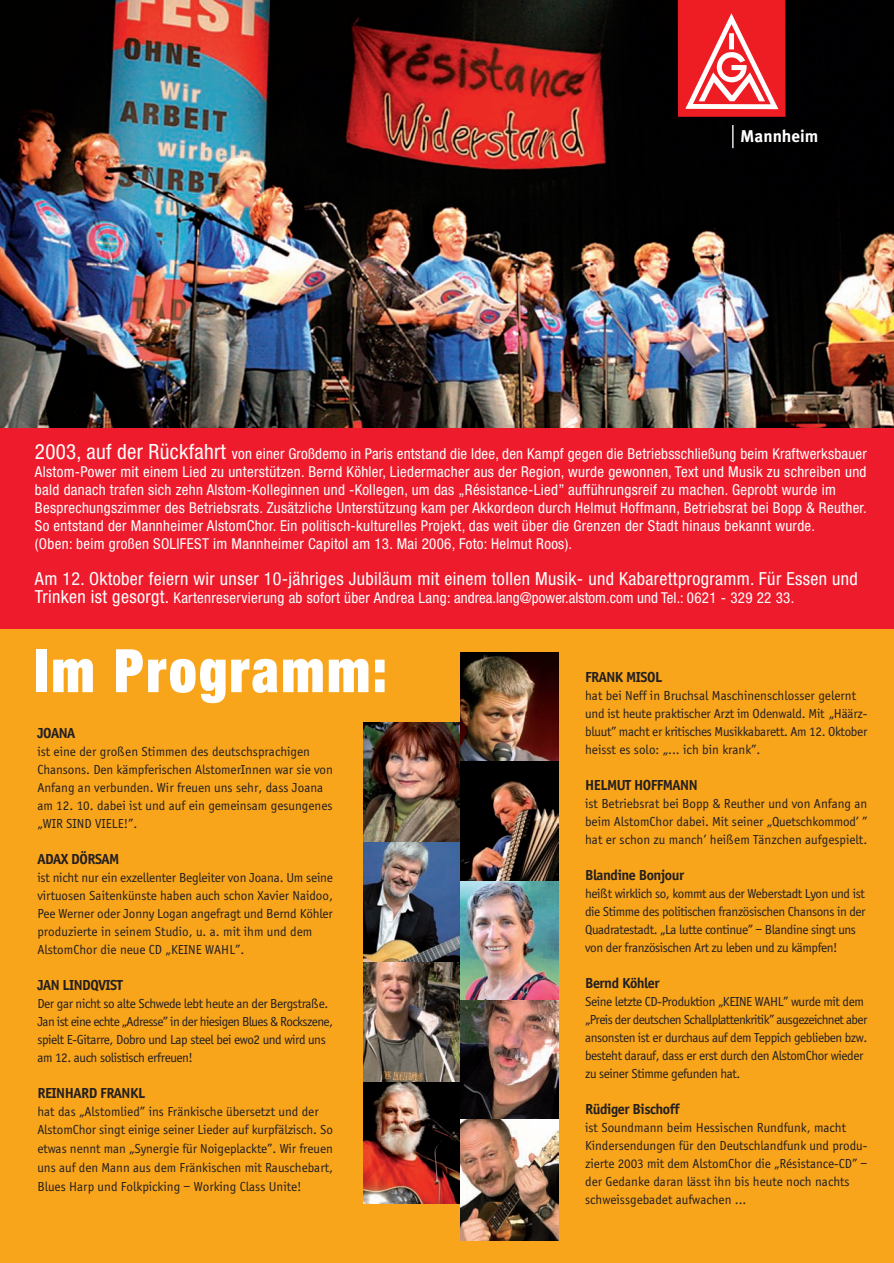
<style>
.page{position:relative;width:894px;height:1263px;background:#fff}
.page>*{position:absolute;margin:0;border:0;box-sizing:border-box;transform-origin:0 0}
.t1{font:900 expanded 60px "Helvetica Neue";letter-spacing:.05em;color:#fff;scale:.9 1}
.t2{font:condensed 18px "Helvetica Neue";letter-spacing:.02em;color:#fff}
.t3{font:700 17.1px "Meta Plus";color:#fff}
.t4{font:condensed 15px/18px "Helvetica Neue";letter-spacing:.02em;color:#fff}
.t5{font:700 15px "Officina Sans";letter-spacing:-.03em;color:#231f20}
.t6{font:13.5px/18px "Officina Sans";letter-spacing:-.01em;color:#231f20}
.t7{font:13.5px/18px "Officina Sans";letter-spacing:-.03em;color:#231f20}
.s1{font-size:21px}
.s2{font-size:18px}
</style>
<div class="page">
<img style="left:0;top:0;width:893px;height:428px">
<div style="left:0;top:428px;width:893px;height:835px;background:#ee1b2d"></div>
<div style="left:0;top:630px;width:893px;height:633px;background:#f9a51b"></div>
<img style="left:364px;top:722px;width:96px;height:481px">
<img style="left:460px;top:652px;width:98px;height:229px">
<img style="left:460px;top:881px;width:98px;height:119px">
<img style="left:460px;top:1000px;width:98px;height:119px">
<img style="left:460px;top:1119px;width:98px;height:121px">
<svg style="left:732px;top:125px;width:1px;height:23px"></svg>
<div style="left:677px;top:0;width:108px;height:117px;background:#ee1d23"></div>
<svg style="left:685px;top:13px;width:93px;height:96px"></svg>
<div style="left:729px;top:33px;width:5px;height:16px;background:#fff"></div>
<p class="t3" style="left:740px;top:129px;width:80px">Mannheim</p>
<p class="t4" style="left:35px;top:446px;width:833px"><span class="s1">2003, auf der Rückfahrt</span> von einer Großdemo in Paris entstand die Idee, den Kampf gegen die Betriebsschließung beim Kraftwerksbauer Alstom-Power mit einem Lied zu unterstützen. Bernd Köhler, Liedermacher aus der Region, wurde gewonnen, Text und Musik zu schreiben und bald danach trafen sich zehn Alstom-Kolleginnen und -Kollegen, um das „Résistance-Lied” aufführungsreif zu machen. Geprobt wurde im Besprechungszimmer des Betriebsrats. Zusätzliche Unterstützung kam per Akkordeon durch Helmut Hoffmann, Betriebsrat bei Bopp &amp; Reuther.<br>So entstand der Mannheimer AlstomChor. Ein politisch-kulturelles Projekt, das weit über die Grenzen der Stadt hinaus bekannt wurde.<br>(Oben: beim großen SOLIFEST im Mannheimer Capitol am 13. Mai 2006, Foto: Helmut Roos).</p>
<h2 class="t2" style="left:35px;top:572px;width:824px">Am 12. Oktober feiern wir unser 10-jähriges Jubiläum mit einem tollen Musik- und Kabarettprogramm. Für Essen und</h2>
<p class="t4" style="left:35px;top:590px;width:760px"><span class="s2">Trinken ist gesorgt.</span> Kartenreservierung ab sofort über Andrea Lang: andrea.lang@power.alstom.com und Tel.: 0621 - 329 22 33.</p>
<h1 class="t1" style="left:35px;top:649px;width:392px">Im Programm:</h1>
<p class="t5" style="left:37px;top:727px;width:39px">JOANA</p>
<p class="t6" style="left:37px;top:743px;width:297px">ist eine der großen Stimmen des deutschsprachigen Chansons. Den kämpferischen AlstomerInnen war sie von Anfang an verbunden. Wir freuen uns sehr, dass Joana am 12. 10. dabei ist und auf ein gemeinsam gesungenes „WIR SIND VIELE!”.</p>
<p class="t5" style="left:37px;top:853px;width:84px">ADAX DÖRSAM</p>
<p class="t6" style="left:37px;top:869px;width:297px">ist nicht nur ein exzellenter Begleiter von Joana. Um seine virtuosen Saitenkünste haben auch schon Xavier Naidoo, Pee Werner oder Jonny Logan angefragt und Bernd Köhler produzierte in seinem Studio, u. a. mit ihm und dem AlstomChor die neue CD „KEINE WAHL”.</p>
<p class="t5" style="left:37px;top:979px;width:87px">JAN LINDQVIST</p>
<p class="t7" style="left:37px;top:995px;width:297px">Der gar nicht so alte Schwede lebt heute an der Bergstraße.<br>Jan ist eine echte „Adresse” in der hiesigen Blues &amp; Rockszene, spielt E-Gitarre, Dobro und Lap steel bei ewo2 und wird uns am 12. auch solistisch erfreuen!</p>
<p class="t5" style="left:37px;top:1087px;width:109px">REINHARD FRANKL</p>
<p class="t6" style="left:37px;top:1103px;width:297px;line-height:18.6px">hat das „Alstomlied” ins Fränkische übersetzt und der AlstomChor singt einige seiner Lieder auf kurpfälzisch. So etwas nennt man „Synergie für Noigeplackte”. Wir freuen uns auf den Mann aus dem Fränkischen mit Rauschebart, Blues Harp und Folkpicking – Working Class Unite!</p>
<p class="t5" style="left:585px;top:671px;width:79px">FRANK MISOL</p>
<p class="t6" style="left:585px;top:687px;width:284px">hat bei Neff in Bruchsal Maschinenschlosser gelernt und ist heute praktischer Arzt im Odenwald. Mit „Häärz&shy;bluut” macht er kritisches Musikkabarett. Am 12. Oktober heisst es solo: „... ich bin krank”.</p>
<p class="t5" style="left:585px;top:779px;width:114px">HELMUT HOFFMANN</p>
<p class="t6" style="left:585px;top:795px;width:284px;text-align:justify">ist Betriebsrat bei Bopp &amp; Reuther und von Anfang an beim AlstomChor dabei. Mit seiner „Quetschkommod’ ” hat er schon zu manch’ heißem Tänzchen aufgespielt.</p>
<p class="t5" style="left:585px;top:869px;width:101px">Blandine Bonjour</p>
<p class="t7" style="left:585px;top:885px;width:282px">heißt wirklich so, kommt aus der Weberstadt Lyon und ist die Stimme des politischen französischen Chansons in der Quadratestadt. „La lutte continue” – Blandine singt uns von der französischen Art zu leben und zu kämpfen!</p>
<p class="t5" style="left:585px;top:977px;width:76px">Bernd Köhler</p>
<p class="t7" style="left:585px;top:993px;width:284px">Seine letzte CD-Produktion „KEINE WAHL” wurde mit dem „Preis der deutschen Schallplattenkritik” ausgezeichnet aber ansonsten ist er durchaus auf dem Teppich geblieben bzw. besteht darauf, dass er erst durch den AlstomChor wieder zu seiner Stimme gefunden hat.</p>
<p class="t5" style="left:585px;top:1103px;width:96px">Rüdiger Bischoff</p>
<p class="t6" style="left:585px;top:1119px;width:284px">ist Soundmann beim Hessischen Rundfunk, macht Kindersendungen für den Deutschlandfunk und produ&shy;zierte 2003 mit dem AlstomChor die „Résistance-CD” – der Gedanke daran lässt ihn bis heute noch nachts schweissgebadet aufwachen ...</p>
</div>
